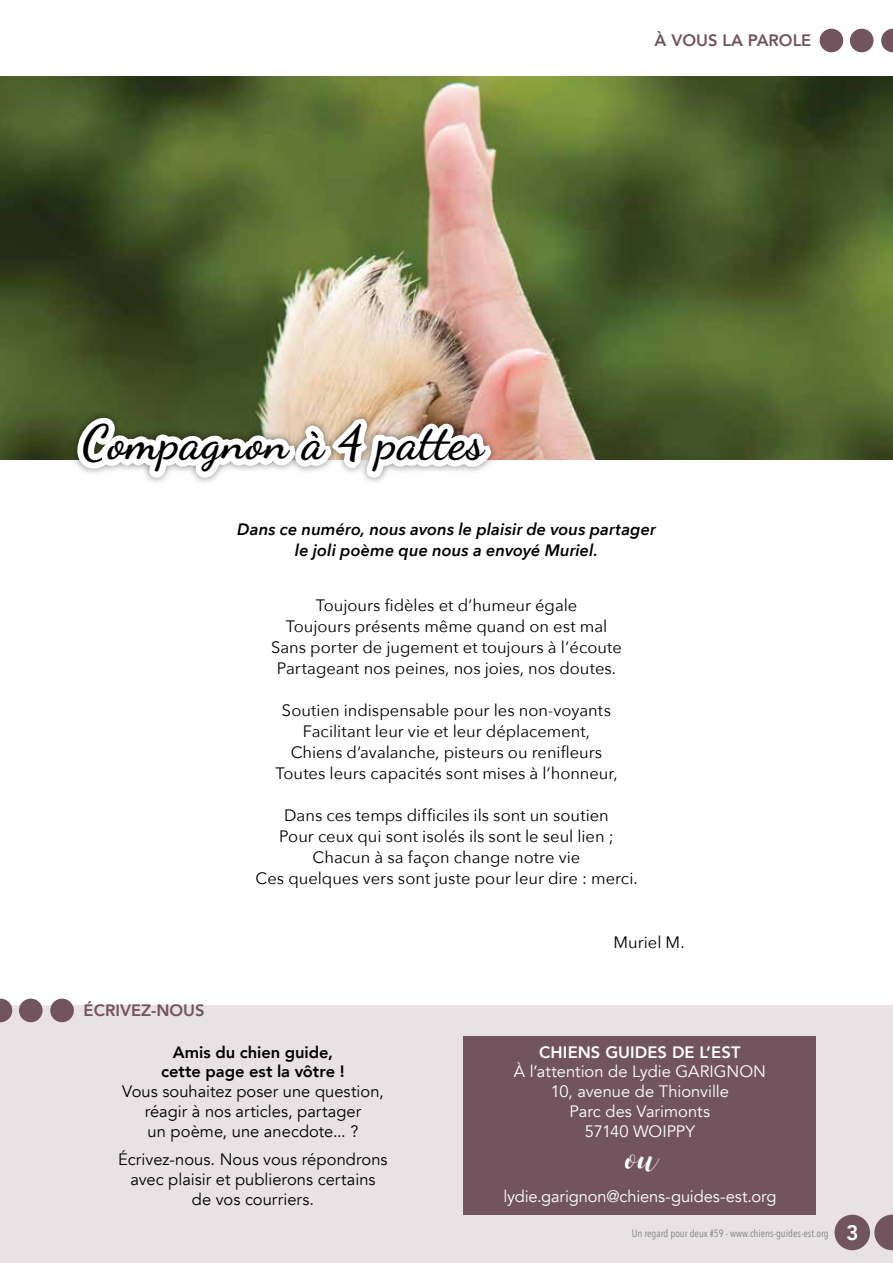
<style>
.page{position:relative;width:893px;height:1263px;background:#fff}
.page>*{position:absolute;margin:0;border:0;box-sizing:border-box;transform-origin:0 0}
.t1{font:700 48px "Dancing Script";letter-spacing:.02em;color:#000}
.t2{font:39px "Boulevard";color:#fff}
.t3{font:800 21px "Avenir";color:#fff}
.t4{font:16.5px/21px "Avenir Next";color:#000;text-align:center}
.t5{font:16.5px/19.8px "Avenir";color:#000;text-align:center}
.t6{font:16.5px/19.8px "Avenir";letter-spacing:-.005em;color:#fff;text-align:center}
.t7{font:italic 600 16.5px/21px "Avenir Next";letter-spacing:.005em;color:#000;text-align:center}
.t8{font:800 16.5px/19.8px "Avenir";color:#000;text-align:center}
.t9{font:800 16.5px "Avenir";color:#72545f}
.t10{font:800 16.5px "Avenir";color:#fff}
.t11{font:10.5px "Avenir Next Condensed";color:#808285}
</style>
<div class="page">
<img style="left:0;top:77px;width:893px;height:382px">
<div style="left:0;top:1005px;width:893px;height:258px;background:#e8e2e4"></div>
<svg style="left:881px;top:29px;width:12px;height:23px"></svg>
<div style="left:850px;top:29px;width:23px;height:23px;background:#72545f;border-radius:50%"></div>
<div style="left:820px;top:29px;width:23px;height:23px;background:#72545f;border-radius:50%"></div>
<svg style="left:874px;top:1215px;width:19px;height:35px"></svg>
<div style="left:834px;top:1215px;width:36px;height:35px;background:#72545f;border-radius:50%"></div>
<div style="left:463px;top:1036px;width:353px;height:179px;background:#72545f"></div>
<div style="left:50px;top:999px;width:24px;height:23px;background:#72545f;border-radius:50%"></div>
<div style="left:19px;top:999px;width:24px;height:23px;background:#72545f;border-radius:50%"></div>
<svg style="left:0;top:999px;width:12px;height:23px"></svg>
<svg style="left:68px;top:396px;width:432px;height:87px"></svg>
<p class="t9" style="left:655px;top:27px;width:148px">À vous la parole</p>
<h1 class="t1" style="left:82px;top:413px;width:403px">Compagnon à 4 pattes</h1>
<p class="t7" style="left:237px;top:518px;width:420px">Dans ce numéro, nous avons le plaisir de vous partager le joli poème que nous a envoyé Muriel.</p>
<p class="t4" style="left:271px;top:594px;width:352px">Toujours fidèles et d’humeur égale<br>Toujours présents même quand on est mal Sans porter de jugement et toujours à l’écoute Partageant nos peines, nos joies, nos doutes.</p>
<p class="t4" style="left:275px;top:699px;width:344px">Soutien indispensable pour les non-voyants Facilitant leur vie et leur déplacement, Chiens d’avalanche, pisteurs ou renifleurs Toutes leurs capacités sont mises à l’honneur,</p>
<p class="t4" style="left:255px;top:804px;width:384px">Dans ces temps difficiles ils sont un soutien<br>Pour ceux qui sont isolés ils sont le seul lien ; Chacun à sa façon change notre vie<br>Ces quelques vers sont juste pour leur dire : merci.</p>
<p class="t4" style="left:613px;top:931px;width:73px">Muriel M.</p>
<p class="t9" style="left:84px;top:997px;width:122px">éCRIVEZ-NOUS</p>
<p class="t8" style="left:161px;top:1042px;width:185px">Amis du chien guide, cette page est la vôtre !</p>
<p class="t5" style="left:122px;top:1082px;width:263px">Vous souhaitez poser une question, réagir à nos articles, partager<br>un poème, une anecdote... ?</p>
<p class="t5" style="left:118px;top:1150px;width:271px">écrivez-nous. Nous vous répondrons avec plaisir et publierons certains<br>de vos courriers.</p>
<p class="t10" style="left:539px;top:1039px;width:22px">Chiens</p>
<p class="t10" style="left:605px;top:1039px;width:24px">Guides</p>
<p class="t10" style="left:672px;top:1039px;width:60px">de l’Est</p>
<p class="t6" style="left:514px;top:1062px;width:254px">à l’attention de Lydie GARIGNON<br>10, avenue de Thionville<br>Parc des Varimonts<br>57140 WOIPPY</p>
<h2 class="t2" style="left:624px;top:1133px;width:33px">ou</h2>
<p class="t6" style="left:503px;top:1186px;width:275px">lydie.garignon@chiens-guides-est.org</p>
<p class="t11" style="left:632px;top:1224px;width:198px">Un regard pour deux #59 - www.chiens-guides-est.org</p>
<p class="t3" style="left:846px;top:1216px;width:14px">3</p>
</div>
